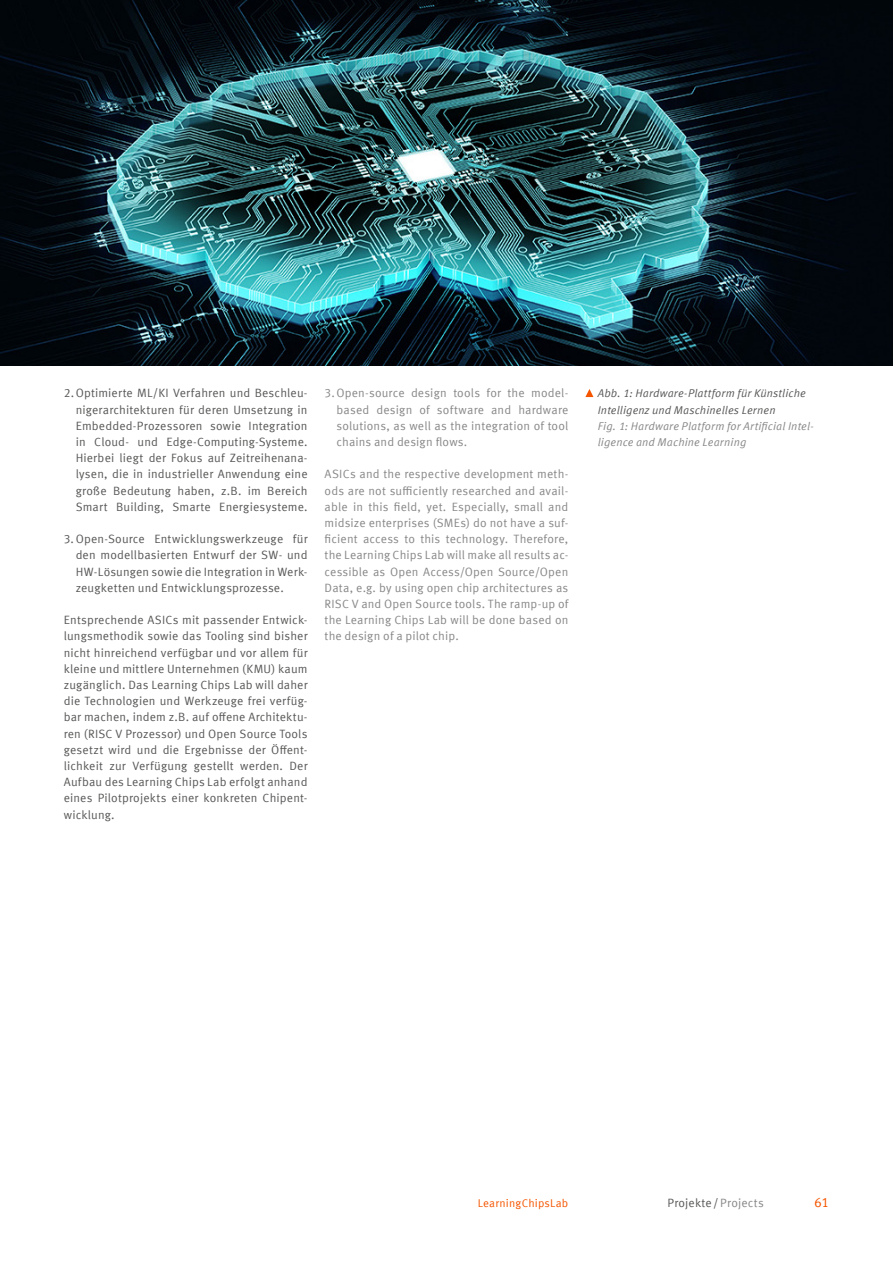
<style>
.page{position:relative;width:893px;height:1263px;background:#fff}
.page>*{position:absolute;margin:0;border:0;box-sizing:border-box;transform-origin:0 0}
.t1{font:13.5px "Meta Offc Pro Norm";color:#f55500}
.Deusch-Text{font:12px/16.2px "Meta Offc Pro Norm";letter-spacing:.01em;color:#575756;text-align:justify}
.Englisch-Text{font:12px/16.2px "Meta Offc Pro Norm";letter-spacing:.01em;color:#878787;text-align:justify}
.Deusch-Text-2{font:11.25px/16.2px "Meta Offc Pro Norm Ita";letter-spacing:.01em;color:#575756}
.Deusch-Text-3{font:11.25px/16.2px "Meta Offc Pro Norm Ita";letter-spacing:.01em;color:#878787}
.t2{font:11.25px "Meta Offc Pro Norm";letter-spacing:.01em;color:#f55500}
.s1{color:#878787}
</style>
<div class="page">
<img style="left:0;top:0;width:893px;height:365px">
<svg style="left:585px;top:389px;width:8px;height:8px"></svg>
<p class="Deusch-Text" style="left:76px;top:384px;width:233px;text-indent:-12px">2.Optimierte ML/KI Verfahren und Beschleu&shy;nigerarchitekturen für deren Umsetzung in Embedded-Prozessoren sowie Integration in Cloud- und Edge-Computing-Systeme.<br>Hierbei liegt der Fokus auf Zeitreihenana&shy;lysen, die in industrieller Anwendung eine große Bedeutung haben, z.B. im Bereich Smart Building, Smarte Energiesysteme.</p>
<p class="Deusch-Text" style="left:76px;top:530px;width:233px;text-indent:-12px">3.Open-Source Entwicklungswerkzeuge für den modellbasierten Entwurf der SW- und HW-Lösungen sowie die Integration in Werk&shy;zeugketten und Entwicklungsprozesse.</p>
<p class="Deusch-Text" style="left:64px;top:611px;width:245px">Entsprechende ASICs mit passender Entwick&shy;lungsmethodik sowie das Tooling sind bisher nicht hinreichend verfügbar und vor allem für kleine und mittlere Unternehmen (KMU) kaum zugänglich. Das Learning Chips Lab will daher die Technologien und Werkzeuge frei verfüg&shy;bar machen, indem z.B. auf offene Architektu&shy;ren (RISC V Prozessor) und Open Source Tools gesetzt wird und die Ergebnisse der Öffent&shy;lichkeit zur Verfügung gestellt werden. Der Aufbau des Learning Chips Lab erfolgt anhand eines Pilotprojekts einer konkreten Chipent&shy;wicklung.</p>
<p class="Englisch-Text" style="left:336px;top:384px;width:233px;text-indent:-12px">3.Open-source design tools for the model&shy;based design of software and hardware solutions, as well as the integration of tool chains and design flows.</p>
<p class="Englisch-Text" style="left:325px;top:465px;width:245px">ASICs and the respective development meth&shy;ods are not sufficiently researched and avail&shy;able in this field, yet. Especially, small and midsize enterprises (SMEs) do not have a suf&shy;ficient access to this technology. Therefore, the Learning Chips Lab will make all results ac&shy;cessible as Open Access/Open Source/Open Data, e.g. by using open chip architectures as RISC V and Open Source tools. The ramp-up of the Learning Chips Lab will be done based on the design of a pilot chip.</p>
<p class="Deusch-Text-2" style="left:598px;top:385px;width:210px">Abb. 1: Hardware-Plattform für Künstliche<br>Intelligenz und Maschinelles Lernen</p>
<p class="Deusch-Text-3" style="left:598px;top:417px;width:218px">Fig. 1: Hardware Platform for Artificial Intel&shy;ligence and Machine Learning</p>
<p class="t2" style="left:478px;top:1195px;width:92px">LearningChipsLab</p>
<p class="Deusch-Text" style="left:667px;top:1194px;width:98px">Projekte/<span class="s1">Projects</span></p>
<p class="t1" style="left:814px;top:1192px;width:16px">61</p>
</div>
